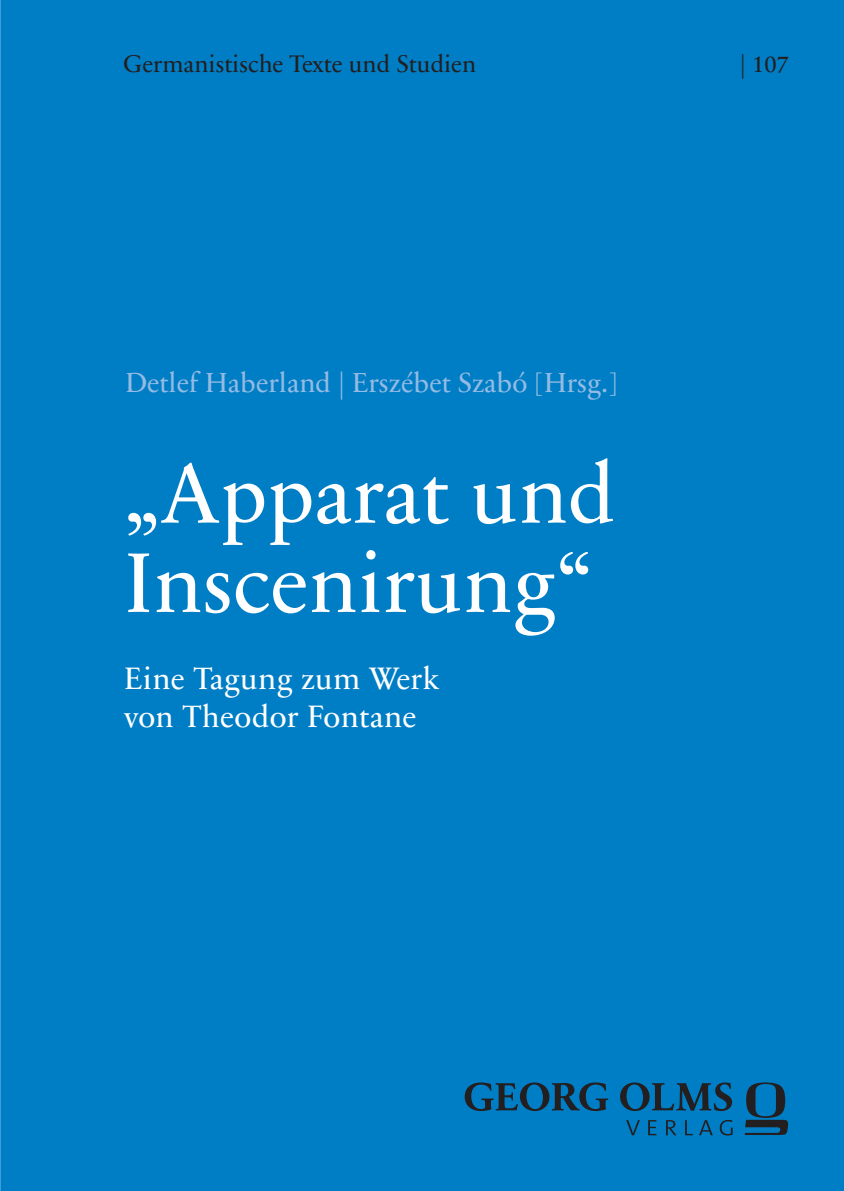
<style>
.page{position:relative;width:844px;height:1191px;background:#fff}
.page>*{position:absolute;margin:0;border:0;box-sizing:border-box;transform-origin:0 0}
.t1{font:85.75px/89.2px "Sabon Next LT Pro";color:#fff}
.t2{font:31.5px/37.8px "Sabon Next LT Pro";letter-spacing:.01em;color:#fff}
.t3{font:28px "Sabon Next LT Pro";color:#94bbe3}
.t4{font:24.5px "Sabon Next LT Pro";color:#231f20}
</style>
<div class="page">
<div style="left:1px;top:1px;width:841px;height:1189px;background:#007ec5"></div>
<svg style="left:626px;top:1120px;width:106px;height:15px"></svg>
<svg style="left:464px;top:1082px;width:268px;height:29px"></svg>
<svg style="left:744px;top:1082px;width:44px;height:53px"></svg>
<p class="t4" style="left:124px;top:45px;width:354px">Germanistische Texte und Studien</p>
<p class="t4" style="left:739px;top:45px;width:50px">| 107</p>
<p class="t3" style="left:125px;top:360px;width:493px">Detlef Haberland | Erszébet Szabó [Hrsg.]</p>
<h1 class="t1" style="left:124px;top:445px;width:492px">„Apparat und<br>Inscenirung“</h1>
<p class="t2" style="left:124px;top:658px;width:316px">Eine Tagung zum Werk von Theodor Fontane</p>
</div>
